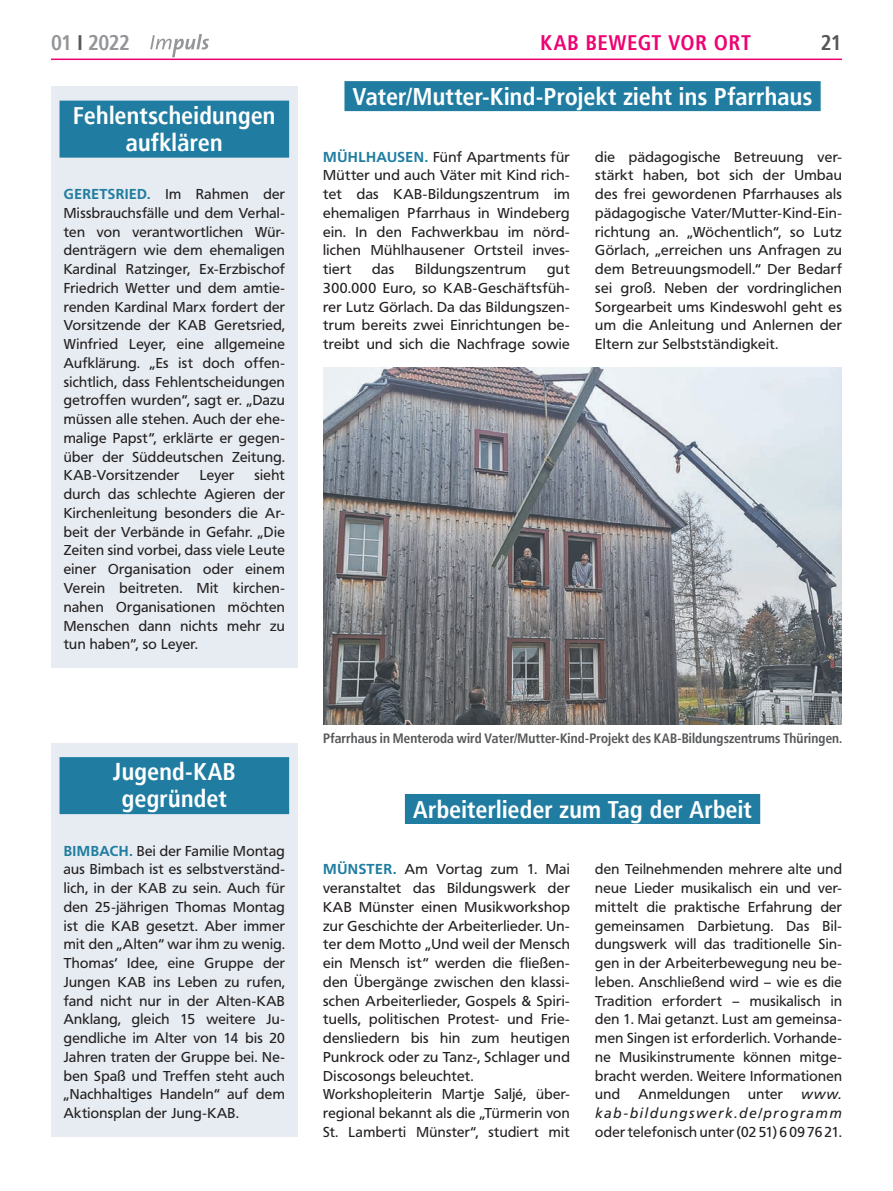
<style>
.page{position:relative;width:893px;height:1191px;background:#fff}
.page>*{position:absolute;margin:0;border:0;box-sizing:border-box;transform-origin:0 0}
.KAB_vor_Ort_NEU_2021{font:700 24px/27px "LH Frutiger Condensed BQ67";letter-spacing:.015em;color:#fff;text-align:center}
.t1{font:700 21px "LH Frutiger Condensed BQ67";letter-spacing:.055em;color:#ed0372}
.t2{font:700 21px "LH Frutiger Condensed BQ67";letter-spacing:-.03em;color:#939598}
.t3{font:700 21px "LH Frutiger Condensed BQ67";color:#57585a}
.G_ohne_Einzug{font:14.25px/18.8px "Vd K Frutiger Roman";letter-spacing:.025em;color:#231f20;text-align:justify}
.BU{font:700 13.5px "LH Frutiger Condensed BQ67";letter-spacing:.01em;color:#57585a}
.s1{color:#57585a}
.s2{font-family:"Vd K Frutiger";font-weight:700;color:#207da1}
.s3{font-family:"Vd K Frutiger";font-style:italic}
</style>
<div class="page">
<svg style="left:150px;top:34px;width:59px;height:23px"></svg>
<hr style="left:51px;top:59px;width:791px;height:1px;background:#ed0372">
<img style="left:323px;top:368px;width:519px;height:356px">
<div style="left:344px;top:81px;width:477px;height:30px;background:#207da1"></div>
<div style="left:51px;top:87px;width:247px;height:581px;background:#e6ecf1"></div>
<div style="left:60px;top:101px;width:229px;height:57px;background:#207da1"></div>
<div style="left:51px;top:743px;width:247px;height:394px;background:#e6ecf1"></div>
<div style="left:60px;top:757px;width:229px;height:57px;background:#207da1"></div>
<div style="left:405px;top:794px;width:355px;height:30px;background:#207da1"></div>
<h2 class="t2" style="left:51px;top:29px;width:81px">01 <span class="s1">I</span> 2022</h2>
<p class="t1" style="left:540px;top:29px;width:212px">KAB BEWEGT VOR ORT</p>
<p class="t3" style="left:821px;top:29px;width:23px">21</p>
<p class="KAB_vor_Ort_NEU_2021" style="left:353px;top:83px;width:461px">Vater/Mutter-Kind-Projekt zieht ins Pfarrhaus</p>
<p class="KAB_vor_Ort_NEU_2021" style="left:73px;top:101px;width:204px">Fehlentscheidungen aufklären</p>
<p class="G_ohne_Einzug" style="left:64px;top:185px;width:223px"><span class="s2">GERETSRIED.</span> Im Rahmen der Missbrauchsfälle und dem Verhal&shy;ten von verantwortlichen Wür&shy;denträgern wie dem ehemaligen Kardinal Ratzinger, Ex-Erzbischof Friedrich Wetter und dem amtie&shy;renden Kardinal Marx fordert der Vorsitzende der KAB Geretsried, Winfried Leyer, eine allgemeine Aufklärung. „Es ist doch offen&shy;sichtlich, dass Fehlentscheidungen getroffen wurden“, sagt er. „Dazu müssen alle stehen. Auch der ehe&shy;malige Papst“, erklärte er gegen&shy;über der Süddeutschen Zeitung.<br>KAB-Vorsitzender</p>
<p class="G_ohne_Einzug" style="left:323px;top:147px;width:248px"><span class="s2">MÜHLHAUSEN.</span> Fünf Apartments für Mütter und auch Väter mit Kind rich&shy;tet das KAB-Bildungszentrum im ehemaligen Pfarrhaus in Windeberg ein. In den Fachwerkbau im nörd&shy;lichen Mühlhausener Ortsteil inves&shy;tiert</p>
<p class="G_ohne_Einzug" style="left:595px;top:147px;width:248px">die pädagogische Betreuung ver&shy;stärkt haben, bot sich der Umbau des frei gewordenen Pfarrhauses als pädagogische Vater/Mutter-Kind-Ein&shy;richtung an. „Wöchentlich“, so Lutz Görlach, „erreichen uns Anfragen zu dem Betreuungsmodell.“ Der Bedarf sei groß. Neben der vordringlichen Sorgearbeit ums Kindeswohl geht es um die Anleitung und Anlernen der Eltern zur Selbstständigkeit.</p>
<p class="G_ohne_Einzug" style="left:372px;top:260px;width:23px">das</p>
<p class="G_ohne_Einzug" style="left:415px;top:260px;width:113px">Bildungszentrum</p>
<p class="G_ohne_Einzug" style="left:323px;top:260px;width:248px;text-indent:224px">gut 300.000 Euro, so KAB-Geschäftsfüh&shy;rer Lutz Görlach. Da das Bildungszen&shy;trum bereits zwei Einrichtungen be&shy;treibt und sich die Nachfrage sowie</p>
<p class="G_ohne_Einzug" style="left:64px;top:466px;width:223px;text-indent:191px">sieht durch das schlechte Agieren der Kirchenleitung besonders die Ar&shy;beit der Verbände in Gefahr. „Die Zeiten sind vorbei, dass viele Leute einer Organisation oder einem Verein beitreten. Mit kirchen&shy;nahen Organisationen möchten Menschen dann nichts mehr zu tun haben“, so Leyer.</p>
<p class="G_ohne_Einzug" style="left:200px;top:466px;width:36px">Leyer</p>
<p class="KAB_vor_Ort_NEU_2021" style="left:113px;top:758px;width:124px">Jugend-KAB gegründet</p>
<p class="G_ohne_Einzug" style="left:64px;top:841px;width:223px"><span class="s2">BIMBACH.</span> Bei der Familie Montag aus Bimbach ist es selbstverständ&shy;lich, in der KAB zu sein. Auch für den 25-jährigen Thomas Montag ist die KAB gesetzt. Aber immer mit den „Alten“ war ihm zu wenig.<br>Thomas‘ Idee, eine Gruppe der Jungen KAB ins Leben zu rufen, fand nicht nur in der Alten-KAB Anklang, gleich 15 weitere Ju&shy;gendliche im Alter von 14 bis 20<br>Jahren traten der Gruppe bei. Ne&shy;ben Spaß und Treffen steht auch „Nachhaltiges Handeln“ auf dem Aktionsplan der Jung-KAB.</p>
<p class="BU" style="left:323px;top:730px;width:520px">Pfarrhaus in Menteroda wird Vater/Mutter-Kind-Projekt des KAB-Bildungszentrums Thüringen.</p>
<p class="KAB_vor_Ort_NEU_2021" style="left:413px;top:795px;width:340px">Arbeiterlieder zum Tag der Arbeit</p>
<p class="G_ohne_Einzug" style="left:323px;top:860px;width:248px"><span class="s2">MÜNSTER.</span> Am Vortag zum 1. Mai veranstaltet das Bildungswerk der KAB Münster einen Musikworkshop zur Geschichte der Arbeiterlieder. Un&shy;ter dem Motto „Und weil der Mensch ein Mensch ist“ werden die fließen&shy;den Übergänge zwischen den klassi&shy;schen Arbeiterlieder, Gospels &amp; Spiri&shy;tuells, politischen Protest- und Frie&shy;densliedern bis hin zum heutigen Punkrock oder zu Tanz-, Schlager und Discosongs beleuchtet.</p>
<p class="G_ohne_Einzug" style="left:323px;top:1085px;width:248px">Workshopleiterin Martje Saljé, über&shy;regional bekannt als die „Türmerin von St. Lamberti Münster“, studiert mit</p>
<p class="G_ohne_Einzug" style="left:595px;top:860px;width:248px">den Teilnehmenden mehrere alte und neue Lieder musikalisch ein und ver&shy;mittelt die praktische Erfahrung der gemeinsamen Darbietung. Das Bil&shy;dungswerk will das traditionelle Sin&shy;gen in der Arbeiterbewegung neu be&shy;leben. Anschließend wird – wie es die Tradition erfordert – musikalisch in den 1. Mai getanzt. Lust am gemeinsa&shy;men Singen ist erforderlich. Vorhande&shy;ne Musikinstrumente können mitge&shy;bracht werden. Weitere Informationen und</p>
<p class="G_ohne_Einzug" style="left:638px;top:1085px;width:93px">Anmeldungen</p>
<p class="G_ohne_Einzug" style="left:748px;top:1085px;width:36px">unter</p>
<p class="G_ohne_Einzug" style="left:595px;top:1085px;width:248px;text-indent:206px"><span class="s3">www. kab-bildungswerk.de/programm </span>oder telefonisch unter (02 51) 6 09 76 21.</p>
</div>
